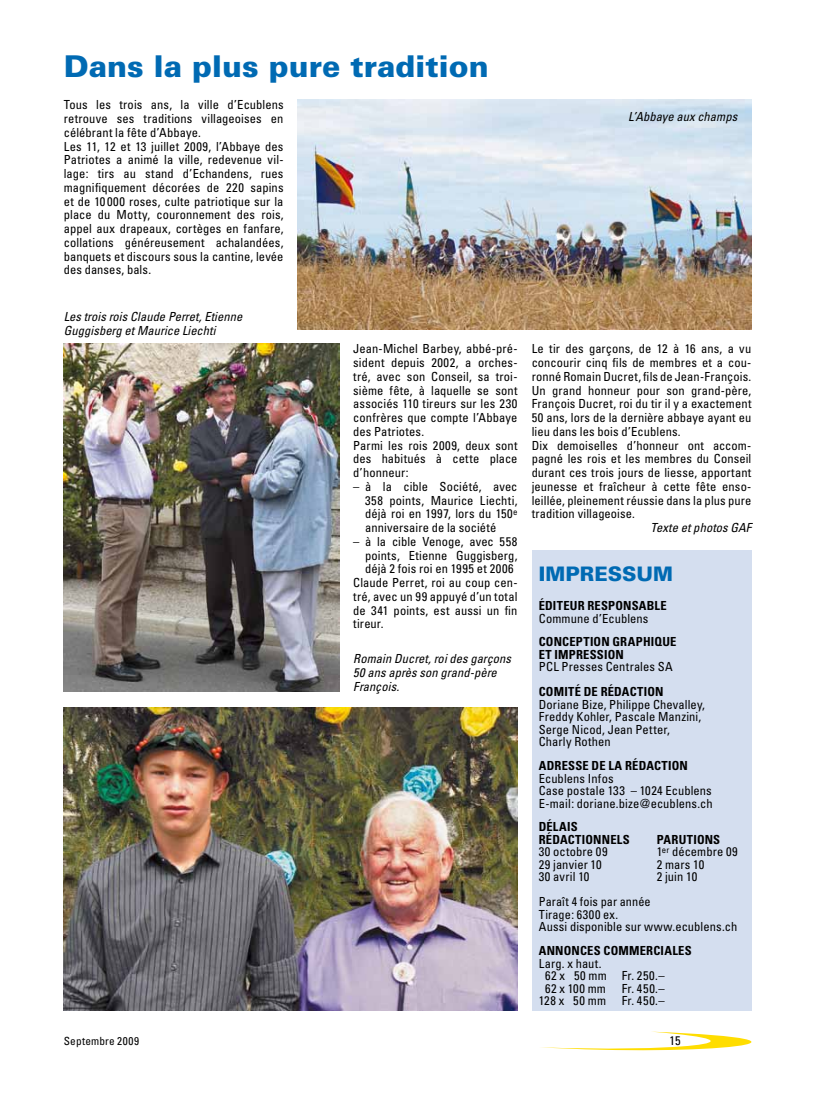
<style>
.page{position:relative;width:833px;height:1099px;background:#fff}
.page>*{position:absolute;margin:0;border:0;box-sizing:border-box;transform-origin:0 0}
.t1{font:900 30px "Univers";color:#006ab3}
.t2{font:900 20px "Univers";color:#006ab3}
.t3{font:condensed 12.5px/13.8px "Univers";letter-spacing:.01em;color:#000}
.t4{font:italic condensed 12.5px/13.8px "Univers";letter-spacing:.005em;color:#000}
.t5{font:700 condensed 12.5px/12.5px "Univers";letter-spacing:.015em;color:#000}
.t6{font:condensed 12.5px/12.5px "Univers";letter-spacing:.03em;color:#000}
.t7{font:condensed 11.25px "Univers";letter-spacing:.02em;color:#000}
</style>
<div class="page">
<svg style="left:541px;top:1031px;width:210px;height:19px"></svg>
<div style="left:531px;top:550px;width:220px;height:460px;background:#d4deef"></div>
<img style="left:298px;top:99px;width:453px;height:230px">
<img style="left:64px;top:344px;width:275px;height:347px">
<img style="left:64px;top:707px;width:453px;height:303px">
<h1 class="t1" style="left:64px;top:48px;width:426px">Dans la plus pure tradition</h1>
<p class="t3" style="left:64px;top:98px;width:221px">Tous les trois ans, la ville d’Ecublens retrouve ses traditions villageoises en célébrant la fête d’Abbaye.<br>Les 11, 12 et 13 juillet 2009, l’Abbaye des Patriotes a animé la ville, redevenue vil&shy;lage: tirs au stand d’Echandens, rues magnifiquement décorées de 220 sapins et de 10 000 roses, culte patriotique sur la place du Motty, couronnement des rois, appel aux drapeaux, cortèges en fanfare, collations généreusement achalandées, banquets et discours sous la cantine, levée des danses, bals.</p>
<p class="t4" style="left:628px;top:109px;width:110px">L’Abbaye aux champs</p>
<p class="t4" style="left:64px;top:309px;width:180px">Les trois rois Claude Perret, Etienne<br>Guggisberg et Maurice Liechti</p>
<p class="t3" style="left:353px;top:342px;width:166px">Jean-Michel Barbey, abbé-pré&shy;sident depuis 2002, a orches&shy;tré, avec son Conseil, sa troi&shy;sième fête, à laquelle se sont associés 110 tireurs sur les 230 confrères que compte l’Abbaye des Patriotes.<br>Parmi les rois 2009, deux sont des habitués à cette place d’honneur:</p>
<p class="t3" style="left:365px;top:479px;width:154px;text-align:justify;text-indent:-12px">– à la cible Société, avec 358 points, Maurice Liechti, déjà roi en 1997, lors du 150<sup>e </sup>anniversaire de la société</p>
<p class="t3" style="left:353px;top:534px;width:166px">– à la cible Venoge, avec 558</p>
<p class="t3" style="left:365px;top:548px;width:154px">points, Etienne Guggisberg,</p>
<p class="t3" style="left:365px;top:562px;width:150px">déjà 2 fois roi en 1995 et 2006</p>
<p class="t3" style="left:353px;top:575px;width:166px">Claude Perret, roi au coup cen-</p>
<p class="t3" style="left:353px;top:589px;width:166px">tré, avec un 99 appuyé d’un total</p>
<p class="t3" style="left:353px;top:603px;width:166px">de 341 points, est aussi un fin</p>
<p class="t3" style="left:353px;top:617px;width:32px">tireur.</p>
<p class="t4" style="left:353px;top:651px;width:159px">Romain Ducret, roi des garçons<br>50 ans après son grand-père<br>François.</p>
<p class="t3" style="left:531px;top:342px;width:221px">Le tir des garçons, de 12 à 16 ans, a vu concourir cinq fils de membres et a cou&shy;ronné Romain Ducret, fils de Jean-François.<br>Un grand honneur pour son grand-père, François Ducret, roi du tir il y a exactement 50 ans, lors de la dernière abbaye ayant eu lieu dans les bois d’Ecublens.<br>Dix demoiselles d’honneur ont accom&shy;pagné les rois et les membres du Conseil durant ces trois jours de liesse, apportant jeunesse et fraîcheur à cette fête enso&shy;leillée, pleinement réussie dans la plus pure tradition villageoise.</p>
<p class="t4" style="left:650px;top:520px;width:102px">Texte et photos GAF</p>
<h2 class="t2" style="left:539px;top:561px;width:136px">IMPRESSUM</h2>
<p class="t5" style="left:539px;top:599px;width:130px">ÉDITEUR RESPONSABLE</p>
<p class="t3" style="left:539px;top:611px;width:111px">Commune d’Ecublens</p>
<p class="t5" style="left:539px;top:635px;width:139px">CONCEPTION GRAPHIQUE<br>ET IMPRESSION</p>
<p class="t3" style="left:539px;top:659px;width:136px">PCL Presses Centrales SA</p>
<p class="t5" style="left:539px;top:685px;width:126px">COMITÉ DE RÉDACTION</p>
<p class="t3" style="left:539px;top:698px;width:168px;line-height:12.5px">Doriane Bize, Philippe Chevalley,<br>Freddy Kohler, Pascale Manzini,<br>Serge Nicod, Jean Petter,<br>Charly Rothen</p>
<p class="t5" style="left:539px;top:759px;width:151px">ADRESSE DE LA RÉDACTION</p>
<p class="t3" style="left:539px;top:771px;width:175px;line-height:12.5px">Ecublens Infos<br>Case postale 133 – 1024 Ecublens<br>E-mail: doriane.bize@ecublens.ch</p>
<p class="t5" style="left:539px;top:820px;width:92px">DÉLAIS<br>RÉDACTIONNELS</p>
<p class="t5" style="left:656px;top:833px;width:65px">PARUTIONS</p>
<p class="t3" style="left:539px;top:844px;width:70px">30 octobre 09</p>
<p class="t3" style="left:656px;top:844px;width:83px">1<sup>er</sup> décembre 09</p>
<p class="t3" style="left:539px;top:857px;width:64px">29 janvier 10</p>
<p class="t3" style="left:656px;top:857px;width:49px">2 mars 10</p>
<p class="t3" style="left:539px;top:869px;width:52px">30 avril 10</p>
<p class="t3" style="left:656px;top:869px;width:42px">2 juin 10</p>
<p class="t3" style="left:539px;top:895px;width:200px;line-height:12.5px">Paraît 4 fois par année<br>Tirage: 6300 ex.<br>Aussi disponible sur www.ecublens.ch</p>
<p class="t5" style="left:539px;top:944px;width:154px">ANNONCES COMMERCIALES</p>
<p class="t6" style="left:545px;top:956px;width:121px;text-indent:-6px">Larg. x haut.<br>62 x 50 mm Fr. 250.–<br>62 x 100 mm</p>
<p class="t3" style="left:621px;top:981px;width:45px">Fr. 450.–</p>
<p class="t3" style="left:539px;top:993px;width:69px">128 x 50 mm</p>
<p class="t3" style="left:621px;top:993px;width:45px">Fr. 450.–</p>
<p class="t7" style="left:64px;top:1033px;width:77px">Septembre 2009</p>
<p class="t3" style="left:669px;top:1033px;width:12px">15</p>
</div>
